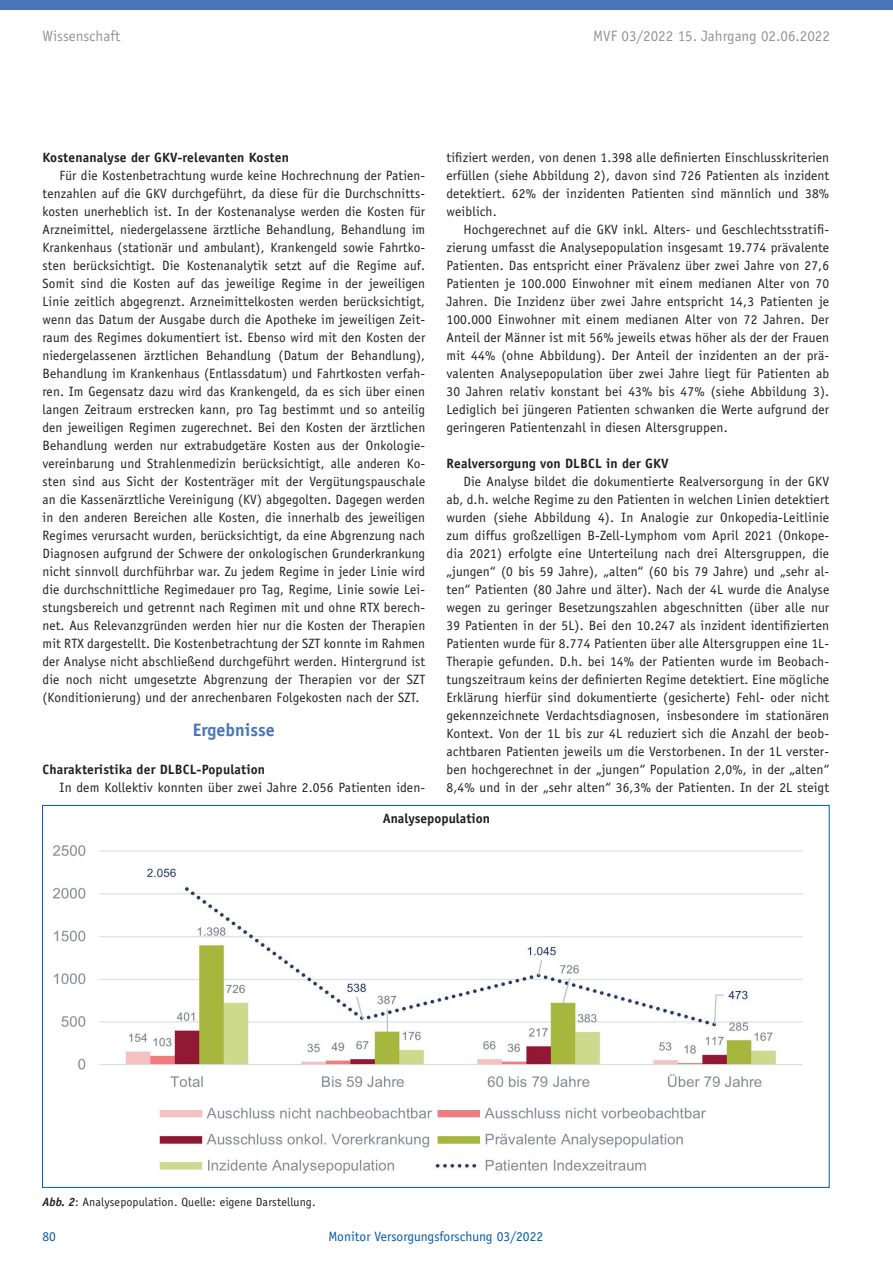
<style>
.page{position:relative;width:893px;height:1263px;background:#fff}
.page>*{position:absolute;margin:0;border:0;box-sizing:border-box;transform-origin:0 0}
.t1{font:700 18px "Officina Sans";color:#4b75ba}
.t2{font:15px "Officina Sans";color:#939598}
.t3{font:13.5px/18px "Officina Sans";letter-spacing:.01em;color:#231f20;text-align:justify}
.t4{font:700 13.5px "Officina Sans";letter-spacing:.01em;color:#231f20}
.t5{font:13.5px "Officina Sans";color:#015aaa}
.t6{font:12px "Officina Sans";letter-spacing:.01em;color:#231f20}
.s1{font-weight:700;font-style:italic}
</style>
<div class="page">
<div style="left:0;top:0;width:893px;height:10px;background:#4b75ba"></div>
<div style="left:42px;top:805px;width:788px;height:383px;background:#fff;border:1px solid #015aaa"></div>
<img style="left:52px;top:845px;width:751px;height:329px">
<p class="t2" style="left:43px;top:27px;width:79px">Wissenschaft</p>
<p class="t2" style="left:593px;top:27px;width:238px">MVF 03/2022 15. Jahrgang 02.06.2022</p>
<p class="t4" style="left:43px;top:149px;width:248px">Kostenanalyse der GKV-relevanten Kosten</p>
<p class="t3" style="left:43px;top:166px;width:384px;text-indent:17px">Für die Kostenbetrachtung wurde keine Hochrechnung der Patien&shy;tenzahlen auf die GKV durchgeführt, da diese für die Durchschnitts&shy;kosten unerheblich ist. In der Kostenanalyse werden die Kosten für Arzneimittel, niedergelassene ärztliche Behandlung, Behandlung im Krankenhaus (stationär und ambulant), Krankengeld sowie Fahrtko&shy;sten berücksichtigt. Die Kostenanalytik setzt auf die Regime auf.<br>Somit sind die Kosten auf das jeweilige Regime in der jeweiligen Linie zeitlich abgegrenzt. Arzneimittelkosten werden berücksichtigt, wenn das Datum der Ausgabe durch die Apotheke im jeweiligen Zeit&shy;raum des Regimes dokumentiert ist. Ebenso wird mit den Kosten der niedergelassenen ärztlichen Behandlung (Datum der Behandlung), Behandlung im Krankenhaus (Entlassdatum) und Fahrtkosten verfah&shy;ren. Im Gegensatz dazu wird das Krankengeld, da es sich über einen langen Zeitraum erstrecken kann, pro Tag bestimmt und so anteilig den jeweiligen Regimen zugerechnet. Bei den Kosten der ärztlichen Behandlung werden nur extrabudgetäre Kosten aus der Onkologie&shy;vereinbarung und Strahlenmedizin berücksichtigt, alle anderen Ko&shy;sten sind aus Sicht der Kostenträger mit der Vergütungspauschale an die Kassenärztliche Vereinigung (KV) abgegolten. Dagegen werden in den anderen Bereichen alle Kosten, die innerhalb des jeweiligen Regimes verursacht wurden, berücksichtigt, da eine Abgrenzung nach Diagnosen aufgrund der Schwere der onkologischen Grunderkrankung nicht sinnvoll durchführbar war. Zu jedem Regime in jeder Linie wird die durchschnittliche Regimedauer pro Tag, Regime, Linie sowie Lei&shy;stungsbereich und getrennt nach Regimen mit und ohne RTX berech&shy;net. Aus Relevanzgründen werden hier nur die Kosten der Therapien mit RTX dargestellt. Die Kostenbetrachtung der SZT konnte im Rahmen der Analyse nicht abschließend durchgeführt werden. Hintergrund ist die noch nicht umgesetzte Abgrenzung der Therapien vor der SZT (Konditionierung) und der anrechenbaren Folgekosten nach der SZT.</p>
<h1 class="t1" style="left:193px;top:719px;width:84px">Ergebnisse</h1>
<p class="t4" style="left:43px;top:761px;width:224px">Charakteristika der DLBCL-Population</p>
<p class="t3" style="left:60px;top:778px;width:367px">In dem Kollektiv konnten über zwei Jahre 2.056 Patienten iden-</p>
<p class="t3" style="left:446px;top:148px;width:384px">tifiziert werden, von denen 1.398 alle definierten Einschlusskriterien erfüllen (siehe Abbildung 2), davon sind 726 Patienten als inzident detektiert. 62% der inzidenten Patienten sind männlich und 38% weiblich.</p>
<p class="t3" style="left:446px;top:220px;width:384px;text-indent:17px">Hochgerechnet auf die GKV inkl. Alters- und Geschlechtsstratifi&shy;zierung umfasst die Analysepopulation insgesamt 19.774 prävalente Patienten. Das entspricht einer Prävalenz über zwei Jahre von 27,6<br>Patienten je 100.000 Einwohner mit einem medianen Alter von 70<br>Jahren. Die Inzidenz über zwei Jahre entspricht 14,3 Patienten je 100.000 Einwohner mit einem medianen Alter von 72 Jahren. Der Anteil der Männer ist mit 56% jeweils etwas höher als der der Frauen mit 44% (ohne Abbildung). Der Anteil der inzidenten an der prä&shy;valenten Analysepopulation über zwei Jahre liegt für Patienten ab 30 Jahren relativ konstant bei 43% bis 47% (siehe Abbildung 3).<br>Lediglich bei jüngeren Patienten schwanken die Werte aufgrund der geringeren Patientenzahl in diesen Altersgruppen.</p>
<p class="t4" style="left:446px;top:455px;width:224px">Realversorgung von DLBCL in der GKV</p>
<p class="t3" style="left:446px;top:472px;width:384px;text-indent:17px">Die Analyse bildet die dokumentierte Realversorgung in der GKV ab, d.h. welche Regime zu den Patienten in welchen Linien detektiert wurden (siehe Abbildung 4). In Analogie zur Onkopedia-Leitlinie zum diffus großzelligen B-Zell-Lymphom vom April 2021 (Onkope&shy;dia 2021) erfolgte eine Unterteilung nach drei Altersgruppen, die „jungen“ (0 bis 59 Jahre), „alten“ (60 bis 79 Jahre) und „sehr al&shy;ten“ Patienten (80 Jahre und älter). Nach der 4L wurde die Analyse wegen zu geringer Besetzungszahlen abgeschnitten (über alle nur 39 Patienten in der 5L). Bei den 10.247 als inzident identifizierten Patienten wurde für 8.774 Patienten über alle Altersgruppen eine 1L-Therapie gefunden. D.h. bei 14% der Patienten wurde im Beobach&shy;tungszeitraum keins der definierten Regime detektiert. Eine mögliche Erklärung hierfür sind dokumentierte (gesicherte) Fehl- oder nicht gekennzeichnete Verdachtsdiagnosen, insbesondere im stationären Kontext. Von der 1L bis zur 4L reduziert sich die Anzahl der beob&shy;achtbaren Patienten jeweils um die Verstorbenen. In der 1L verster&shy;ben hochgerechnet in der „jungen“ Population 2,0%, in der „alten“ 8,4% und in der „sehr alten“ 36,3% der Patienten. In der 2L steigt</p>
<p class="t4" style="left:383px;top:810px;width:109px">Analysepopulation</p>
<p class="t6" style="left:43px;top:1195px;width:274px"><span class="s1">Abb. 2</span>: Analysepopulation. Quelle: eigene Darstellung.</p>
<p class="t5" style="left:43px;top:1228px;width:15px">80</p>
<p class="t5" style="left:329px;top:1228px;width:216px">Monitor Versorgungsforschung 03/2022</p>
</div>
